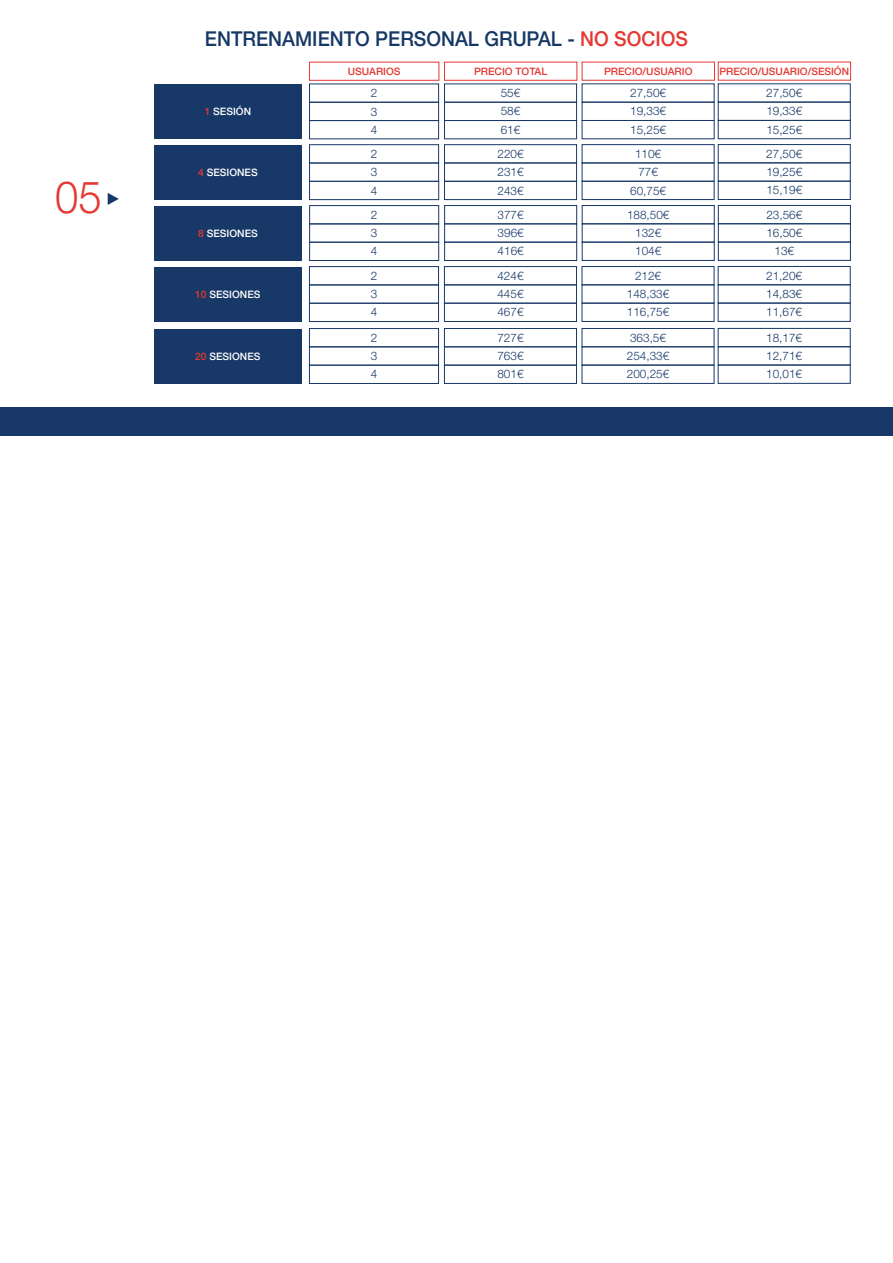
<style>
.page{position:relative;width:893px;height:1263px;background:#fff}
.page>*{position:absolute;margin:0;border:0;box-sizing:border-box;transform-origin:0 0}
.t1{font:300 44.55px "Helvetica Neue LT Std";color:#e53833;scale:.94 1}
.t2{font:500 20.55px "Helvetica Neue LT Std";color:#163865;scale:.94 1}
.t3{font:300 11.7px "Helvetica Neue LT Std";color:#183867}
.t4{font:300 11.7px "Helvetica Neue LT Std";color:#163865}
.t5{font:500 10.2px "Helvetica Neue LT Std";color:#e53833}
.t6{font:500 10.2px "Helvetica Neue LT Std";color:#fff}
.s1{color:#e53833}
</style>
<div class="page">
<div style="left:0;top:407px;width:893px;height:29px;background:#19386a"></div>
<div style="left:309px;top:62px;width:130px;height:19px;border:1px solid #e53833"></div>
<div style="left:309px;top:102px;width:130px;height:19px;border:1px solid #183867"></div>
<div style="left:309px;top:120px;width:130px;height:19px;border:1px solid #183867"></div>
<div style="left:154px;top:84px;width:147px;height:55px;background:#183867"></div>
<div style="left:444px;top:62px;width:133px;height:19px;border:1px solid #e53833"></div>
<div style="left:444px;top:102px;width:133px;height:19px;border:1px solid #183867"></div>
<div style="left:444px;top:120px;width:133px;height:19px;border:1px solid #183867"></div>
<div style="left:582px;top:62px;width:133px;height:19px;border:1px solid #e53833"></div>
<div style="left:582px;top:102px;width:132px;height:19px;border:1px solid #183867"></div>
<div style="left:582px;top:120px;width:132px;height:19px;border:1px solid #183867"></div>
<div style="left:718px;top:102px;width:133px;height:19px;border:1px solid #183867"></div>
<div style="left:718px;top:120px;width:133px;height:19px;border:1px solid #183867"></div>
<div style="left:309px;top:144px;width:130px;height:19px;border:1px solid #183867"></div>
<div style="left:309px;top:163px;width:130px;height:19px;border:1px solid #183867"></div>
<div style="left:309px;top:181px;width:130px;height:19px;border:1px solid #183867"></div>
<div style="left:154px;top:145px;width:147px;height:55px;background:#183867"></div>
<div style="left:444px;top:144px;width:133px;height:19px;border:1px solid #183867"></div>
<div style="left:444px;top:181px;width:133px;height:19px;border:1px solid #183867"></div>
<div style="left:582px;top:144px;width:132px;height:19px;border:1px solid #183867"></div>
<div style="left:582px;top:181px;width:132px;height:19px;border:1px solid #183867"></div>
<div style="left:718px;top:144px;width:133px;height:19px;border:1px solid #183867"></div>
<div style="left:718px;top:162px;width:133px;height:20px;border:1px solid #183867"></div>
<div style="left:718px;top:181px;width:133px;height:19px;border:1px solid #183867"></div>
<div style="left:309px;top:205px;width:130px;height:19px;border:1px solid #183867"></div>
<div style="left:309px;top:223px;width:130px;height:20px;border:1px solid #183867"></div>
<div style="left:309px;top:242px;width:130px;height:19px;border:1px solid #183867"></div>
<div style="left:154px;top:206px;width:147px;height:54px;background:#183867"></div>
<div style="left:444px;top:205px;width:133px;height:19px;border:1px solid #183867"></div>
<div style="left:444px;top:223px;width:133px;height:20px;border:1px solid #183867"></div>
<div style="left:444px;top:242px;width:133px;height:19px;border:1px solid #183867"></div>
<div style="left:582px;top:205px;width:133px;height:19px;border:1px solid #183867"></div>
<div style="left:582px;top:223px;width:133px;height:19px;border:1px solid #183867"></div>
<div style="left:582px;top:242px;width:133px;height:19px;border:1px solid #183867"></div>
<div style="left:718px;top:205px;width:133px;height:19px;border:1px solid #183867"></div>
<div style="left:718px;top:223px;width:133px;height:19px;border:1px solid #183867"></div>
<div style="left:718px;top:242px;width:133px;height:19px;border:1px solid #183867"></div>
<div style="left:309px;top:266px;width:130px;height:19px;border:1px solid #183867"></div>
<div style="left:309px;top:284px;width:130px;height:20px;border:1px solid #183867"></div>
<div style="left:309px;top:303px;width:130px;height:19px;border:1px solid #183867"></div>
<div style="left:154px;top:267px;width:147px;height:54px;background:#183867"></div>
<div style="left:444px;top:266px;width:133px;height:19px;border:1px solid #183867"></div>
<div style="left:444px;top:284px;width:133px;height:20px;border:1px solid #183867"></div>
<div style="left:444px;top:303px;width:133px;height:19px;border:1px solid #183867"></div>
<div style="left:582px;top:266px;width:132px;height:19px;border:1px solid #183867"></div>
<div style="left:582px;top:284px;width:132px;height:19px;border:1px solid #183867"></div>
<div style="left:582px;top:303px;width:132px;height:19px;border:1px solid #183867"></div>
<div style="left:718px;top:266px;width:133px;height:19px;border:1px solid #183867"></div>
<div style="left:718px;top:284px;width:133px;height:19px;border:1px solid #183867"></div>
<div style="left:718px;top:303px;width:133px;height:19px;border:1px solid #183867"></div>
<div style="left:309px;top:328px;width:130px;height:19px;border:1px solid #183867"></div>
<div style="left:309px;top:346px;width:130px;height:20px;border:1px solid #183867"></div>
<div style="left:309px;top:365px;width:130px;height:19px;border:1px solid #183867"></div>
<div style="left:154px;top:329px;width:147px;height:54px;background:#183867"></div>
<div style="left:444px;top:328px;width:133px;height:19px;border:1px solid #183867"></div>
<div style="left:444px;top:346px;width:133px;height:19px;border:1px solid #183867"></div>
<div style="left:444px;top:365px;width:133px;height:19px;border:1px solid #183867"></div>
<div style="left:582px;top:328px;width:132px;height:19px;border:1px solid #183867"></div>
<div style="left:582px;top:346px;width:132px;height:19px;border:1px solid #183867"></div>
<div style="left:582px;top:365px;width:132px;height:19px;border:1px solid #183867"></div>
<div style="left:718px;top:328px;width:133px;height:19px;border:1px solid #183867"></div>
<div style="left:718px;top:346px;width:133px;height:19px;border:1px solid #183867"></div>
<div style="left:718px;top:365px;width:133px;height:19px;border:1px solid #183867"></div>
<svg style="left:108px;top:193px;width:11px;height:12px"></svg>
<h1 class="t1" style="left:55px;top:170px;width:51px">05</h1>
<h2 class="t2" style="left:205px;top:26px;width:515px">ENTRENAMIENTO PERSONAL GRUPAL - <span class="s1">NO SOCIOS</span></h2>
<p class="t5" style="left:348px;top:65px;width:54px">USUARIOS</p>
<p class="t3" style="left:371px;top:86px;width:8px">2</p>
<p class="t5" style="left:474px;top:65px;width:75px">PRECIO TOTAL</p>
<p class="t3" style="left:501px;top:86px;width:21px">55€</p>
<p class="t5" style="left:604px;top:65px;width:90px">PRECIO/USUARIO</p>
<p class="t3" style="left:630px;top:86px;width:37px">27,50€</p>
<p class="t5" style="left:719px;top:65px;width:131px">PRECIO/USUARIO/SESIÓN</p>
<p class="t3" style="left:766px;top:86px;width:37px">27,50€</p>
<p class="t6" style="left:205px;top:105px;width:48px"><span class="s1">1</span> SESIÓN</p>
<p class="t3" style="left:371px;top:104px;width:8px">3</p>
<p class="t3" style="left:501px;top:104px;width:21px">58€</p>
<p class="t3" style="left:630px;top:104px;width:37px">19,33€</p>
<p class="t3" style="left:766px;top:104px;width:37px">19,33€</p>
<p class="t3" style="left:371px;top:122px;width:8px">4</p>
<p class="t3" style="left:501px;top:122px;width:21px">61€</p>
<p class="t3" style="left:630px;top:122px;width:37px">15,25€</p>
<p class="t4" style="left:766px;top:122px;width:37px">15,25€</p>
<p class="t3" style="left:371px;top:147px;width:8px">2</p>
<p class="t3" style="left:497px;top:147px;width:28px">220€</p>
<p class="t3" style="left:635px;top:147px;width:28px">110€</p>
<p class="t4" style="left:766px;top:146px;width:37px">27,50€</p>
<p class="t6" style="left:198px;top:166px;width:61px"><span class="s1">4</span> SESIONES</p>
<p class="t3" style="left:371px;top:165px;width:8px">3</p>
<p class="t3" style="left:497px;top:165px;width:28px">231€</p>
<p class="t3" style="left:638px;top:165px;width:21px">77€</p>
<p class="t4" style="left:766px;top:165px;width:37px">19,25€</p>
<p class="t3" style="left:371px;top:183px;width:8px">4</p>
<p class="t3" style="left:497px;top:183px;width:28px">243€</p>
<p class="t3" style="left:630px;top:183px;width:37px">60,75€</p>
<p class="t4" style="left:766px;top:183px;width:37px">15,19€</p>
<p class="t3" style="left:371px;top:207px;width:8px">2</p>
<p class="t3" style="left:498px;top:207px;width:28px">377€</p>
<p class="t3" style="left:627px;top:207px;width:44px">188,50€</p>
<p class="t4" style="left:766px;top:207px;width:37px">23,56€</p>
<p class="t6" style="left:198px;top:227px;width:61px"><span class="s1">8</span> SESIONES</p>
<p class="t3" style="left:371px;top:226px;width:8px">3</p>
<p class="t3" style="left:498px;top:226px;width:28px">396€</p>
<p class="t3" style="left:635px;top:226px;width:28px">132€</p>
<p class="t4" style="left:766px;top:226px;width:37px">16,50€</p>
<p class="t3" style="left:371px;top:244px;width:8px">4</p>
<p class="t3" style="left:498px;top:244px;width:28px">416€</p>
<p class="t3" style="left:635px;top:244px;width:28px">104€</p>
<p class="t4" style="left:775px;top:244px;width:21px">13€</p>
<p class="t3" style="left:371px;top:269px;width:8px">2</p>
<p class="t3" style="left:497px;top:268px;width:28px">424€</p>
<p class="t3" style="left:635px;top:268px;width:28px">212€</p>
<p class="t4" style="left:766px;top:268px;width:37px">21,20€</p>
<p class="t6" style="left:195px;top:288px;width:67px"><span class="s1">10</span> SESIONES</p>
<p class="t3" style="left:371px;top:287px;width:8px">3</p>
<p class="t3" style="left:497px;top:287px;width:28px">445€</p>
<p class="t3" style="left:627px;top:287px;width:44px">148,33€</p>
<p class="t4" style="left:766px;top:287px;width:37px">14,83€</p>
<p class="t3" style="left:371px;top:305px;width:8px">4</p>
<p class="t3" style="left:497px;top:305px;width:28px">467€</p>
<p class="t3" style="left:627px;top:305px;width:44px">116,75€</p>
<p class="t4" style="left:766px;top:305px;width:37px">11,67€</p>
<p class="t3" style="left:371px;top:330px;width:8px">2</p>
<p class="t3" style="left:497px;top:330px;width:28px">727€</p>
<p class="t3" style="left:630px;top:330px;width:37px">363,5€</p>
<p class="t4" style="left:766px;top:330px;width:37px">18,17€</p>
<p class="t6" style="left:195px;top:350px;width:67px"><span class="s1">20</span> SESIONES</p>
<p class="t3" style="left:371px;top:349px;width:8px">3</p>
<p class="t3" style="left:497px;top:349px;width:28px">763€</p>
<p class="t3" style="left:627px;top:349px;width:44px">254,33€</p>
<p class="t4" style="left:766px;top:349px;width:37px">12,71€</p>
<p class="t3" style="left:371px;top:367px;width:8px">4</p>
<p class="t3" style="left:497px;top:367px;width:28px">801€</p>
<p class="t3" style="left:627px;top:367px;width:44px">200,25€</p>
<p class="t4" style="left:766px;top:367px;width:37px">10,01€</p>
</div>
